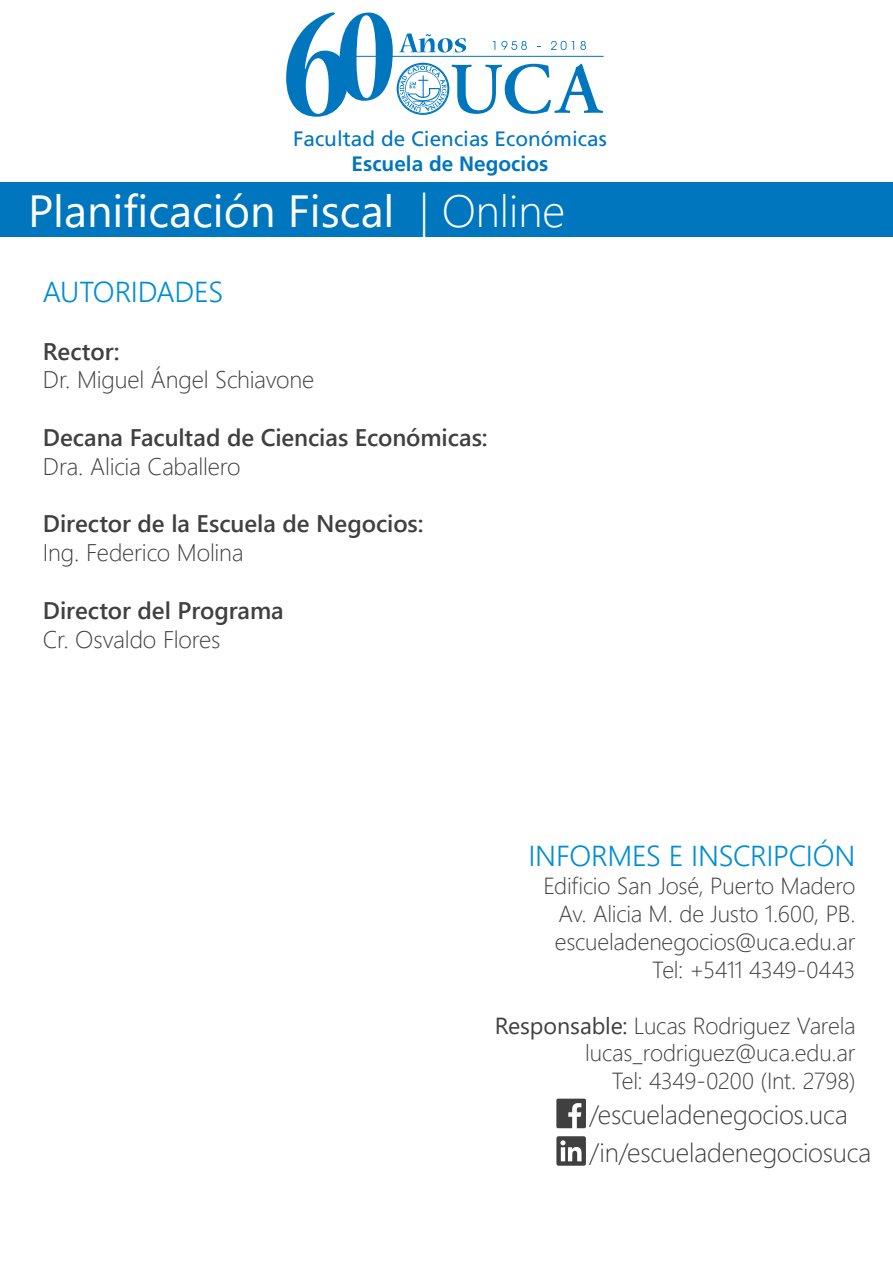
<style>
.page{position:relative;width:893px;height:1263px;background:#fff}
.page>*{position:absolute;margin:0;border:0;box-sizing:border-box;transform-origin:0 0}
.t1{font:45px "Segoe UI";color:#fff}
.t2{font:300 28.8px "Segoe UI";letter-spacing:-.01em;color:#008ed3}
.t3{font:300 26.55px/37.5px "Segoe UI";letter-spacing:-.01em;color:#404041}
.t4{font:600 24px "Segoe UI";letter-spacing:-.005em;color:#404041}
.t5{font:300 24px "Segoe UI";letter-spacing:-.01em;color:#404041}
.t6{font:300 23.25px/27.9px "Segoe UI";letter-spacing:-.01em;color:#404041;text-align:right}
.t7{font:20.85px "Frutiger";color:#0076bf}
.t8{font:700 20.85px "Frutiger";color:#0076bf}
.s1{font-weight:300}
.s2{font-weight:400}
</style>
<div class="page">
<svg style="left:286px;top:12px;width:317px;height:105px"></svg>
<div style="left:0;top:182px;width:893px;height:54px;background:#0076bf"></div>
<svg style="left:556px;top:1099px;width:30px;height:29px"></svg>
<svg style="left:556px;top:1136px;width:30px;height:30px"></svg>
<p class="t7" style="left:293px;top:126px;width:315px">Facultad de Ciencias Económicas</p>
<p class="t8" style="left:351px;top:151px;width:198px">Escuela de Negocios</p>
<h1 class="t1" style="left:28px;top:174px;width:539px">Planificación Fiscal <span class="s1">| Online</span></h1>
<p class="t2" style="left:43px;top:269px;width:182px">AUTORIDADES</p>
<p class="t4" style="left:43px;top:332px;width:78px">Rector:</p>
<p class="t5" style="left:43px;top:361px;width:273px">Dr. Miguel Ángel Schiavone</p>
<p class="t4" style="left:43px;top:418px;width:446px">Decana Facultad de Ciencias Económicas:</p>
<p class="t5" style="left:43px;top:447px;width:199px">Dra. Alicia Caballero</p>
<p class="t4" style="left:43px;top:505px;width:382px">Director de la Escuela de Negocios:</p>
<p class="t5" style="left:43px;top:533px;width:202px">Ing. Federico Molina</p>
<p class="t4" style="left:43px;top:591px;width:242px">Director del Programa</p>
<p class="t5" style="left:43px;top:620px;width:179px">Cr. Osvaldo Flores</p>
<p class="t2" style="left:528px;top:833px;width:329px">INFORMES E INSCRIPCIÓN</p>
<p class="t6" style="left:543px;top:871px;width:314px">Edificio San José, Puerto Madero<br>Av. Alicia M. de Justo 1.600, PB. escueladenegocios@uca.edu.ar<br>Tel: +5411 4349-0443</p>
<p class="t6" style="left:495px;top:1010px;width:362px"><span class="s2">Responsable:</span> Lucas Rodriguez Varela lucas_rodriguez@uca.edu.ar<br>Tel: 4349-0200 (Int. 2798)</p>
<p class="t3" style="left:589px;top:1095px;width:283px">/escueladenegocios.uca /in/escueladenegociosuca</p>
</div>
